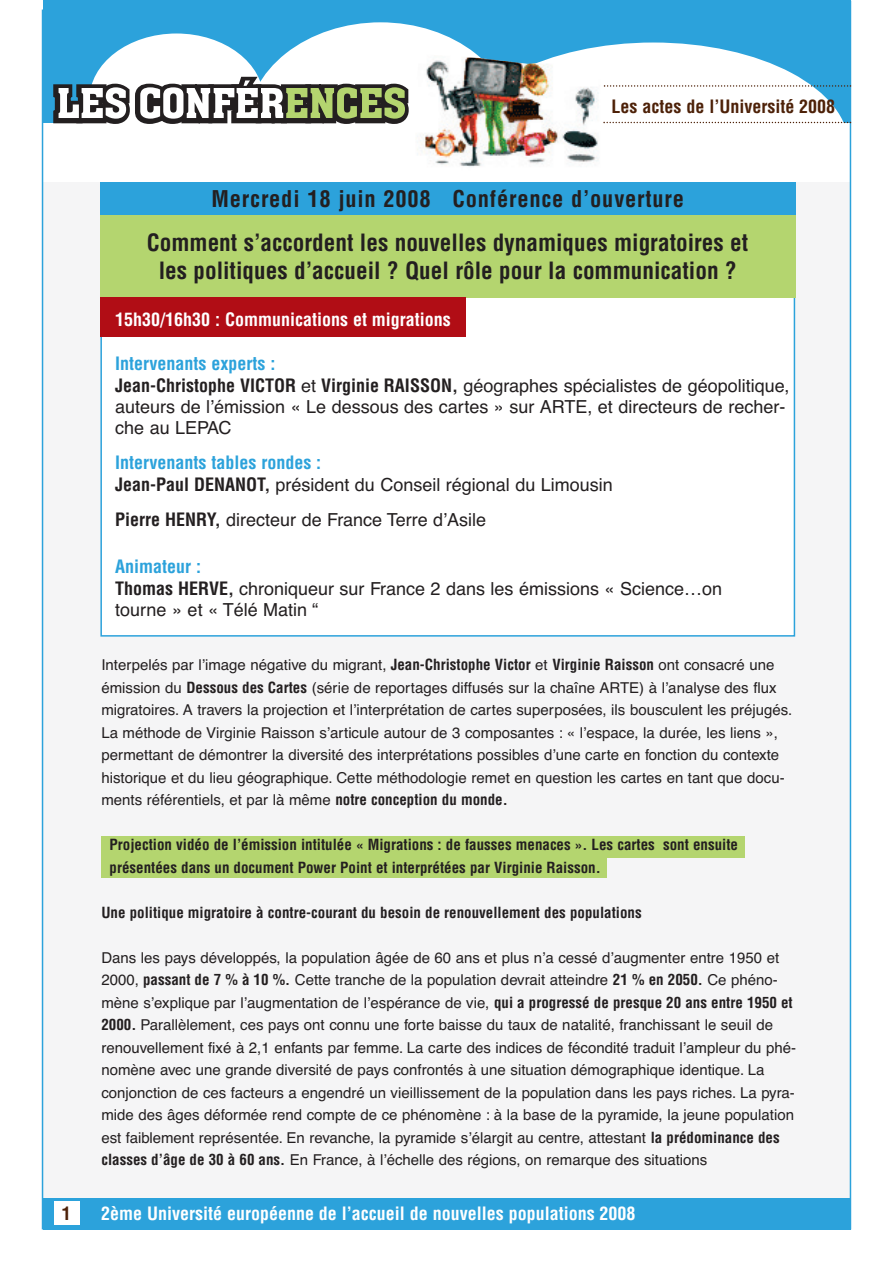
<style>
.page{position:relative;width:893px;height:1263px;background:#fff}
.page>*{position:absolute;margin:0;border:0;box-sizing:border-box;transform-origin:0 0}
.t1{font:700 condensed 23.25px/27.9px "Helvetica";color:#231f20;text-align:center}
.t2{font:700 condensed 22.5px "Helvetica";letter-spacing:.035em;color:#231f20}
.t3{font:18px/21.6px "Helvetica";color:#231f20}
.t4{font:700 condensed 18px "Helvetica";color:#fff}
.t5{font:700 condensed 18px "Helvetica";color:#4d2108}
.t6{font:15px/22.5px "Helvetica";color:#231f20}
.t7{font:700 condensed 15px/22.5px "Helvetica";color:#231f20}
.s1{font-weight:700;font-stretch:condensed;color:#2ca2db}
.s2{font-weight:700;font-stretch:condensed}
</style>
<div class="page">
<div style="left:43px;top:182px;width:807px;height:1017px;background:#f5f5f6"></div>
<div style="left:101px;top:186px;width:693px;height:450px;background:#fff"></div>
<div style="left:43px;top:0;width:807px;height:123px;background:#2ca2db"></div>
<svg style="left:53px;top:22px;width:407px;height:102px"></svg>
<div style="left:43px;top:1197px;width:807px;height:32px;background:#2ca2db"></div>
<hr style="left:42px;top:10px;width:1px;height:1219px;background:#2ca2db">
<hr style="left:850px;top:1px;width:1px;height:1228px;background:#2ca2db">
<svg style="left:458px;top:43px;width:390px;height:81px;fill:#fff"></svg>
<img style="left:407px;top:54px;width:194px;height:113px">
<svg style="left:604px;top:85px;width:247px;height:2px"></svg>
<svg style="left:603px;top:122px;width:248px;height:1px"></svg>
<div style="left:54px;top:1201px;width:26px;height:24px;background:#fff"></div>
<div style="left:100px;top:182px;width:695px;height:34px;background:#2ca2db"></div>
<div style="left:100px;top:216px;width:695px;height:82px;background:#b4d56f"></div>
<div style="left:100px;top:298px;width:366px;height:39px;background:#b10d15"></div>
<div style="left:102px;top:836px;width:643px;height:21px;background:#b4d56f"></div>
<div style="left:102px;top:856px;width:505px;height:21px;background:#b4d56f"></div>
<p class="t5" style="left:62px;top:1206px;width:10px">1</p>
<p class="t5" style="left:612px;top:100px;width:225px">Les actes de l’Université 2008</p>
<p class="t2" style="left:212px;top:191px;width:474px">Mercredi 18 juin 2008 Conférence d’ouverture</p>
<p class="t1" style="left:147px;top:231px;width:603px">Comment s’accordent les nouvelles dynamiques migratoires et les politiques d’accueil ? Quel rôle pour la communication ?</p>
<p class="t4" style="left:115px;top:313px;width:337px">15h30/16h30 : Communications et migrations</p>
<p class="t3" style="left:115px;top:354px;width:676px"><span class="s1">Intervenants experts :<br></span><span class="s2">Jean-Christophe VICTOR</span> et <span class="s2">Virginie RAISSON,</span> géographes spécialistes de géopolitique, auteurs de l’émission « Le dessous des cartes » sur ARTE, et directeurs de recher&shy;che au LEPAC</p>
<p class="t3" style="left:115px;top:454px;width:499px"><span class="s1">Intervenants tables rondes :<br></span><span class="s2">Jean-Paul DENANOT,</span> président du Conseil régional du Limousin</p>
<p class="t3" style="left:115px;top:510px;width:373px"><span class="s2">Pierre HENRY,</span> directeur de France Terre d’Asile</p>
<p class="t3" style="left:115px;top:557px;width:608px"><span class="s1">Animateur :<br></span><span class="s2">Thomas HERVE,</span> chroniqueur sur France 2 dans les émissions « Science…on tourne » et « Télé Matin “</p>
<p class="t6" style="left:101px;top:655px;width:692px">Interpelés par l’image négative du migrant, <span class="s2">Jean-Christophe Victor</span> et <span class="s2">Virginie Raisson</span> ont consacré une émission du <span class="s2">Dessous des Cartes</span> (série de reportages diffusés sur la chaîne ARTE) à l’analyse des flux migratoires. A travers la projection et l’interprétation de cartes superposées, ils bousculent les préjugés.<br>La méthode de Virginie Raisson s’articule autour de 3 composantes : « l’espace, la durée, les liens », permettant de démontrer la diversité des interprétations possibles d’une carte en fonction du contexte historique et du lieu géographique. Cette méthodologie remet en question les cartes en tant que docu&shy;ments référentiels, et par là même <span class="s2">notre conception du monde.</span></p>
<p class="t7" style="left:110px;top:835px;width:630px">Projection vidéo de l’émission intitulée « Migrations : de fausses menaces ». Les cartes sont ensuite présentées dans un document Power Point et interprétées par Virginie Raisson.</p>
<p class="t7" style="left:101px;top:902px;width:542px">Une politique migratoire à contre-courant du besoin de renouvellement des populations</p>
<p class="t6" style="left:101px;top:948px;width:696px">Dans les pays développés, la population âgée de 60 ans et plus n’a cessé d’augmenter entre 1950 et 2000, <span class="s2">passant de 7 % à 10 %.</span> Cette tranche de la population devrait atteindre <span class="s2">21 % en 2050.</span> Ce phéno&shy;mène s’explique par l’augmentation de l’espérance de vie, <span class="s2">qui a progressé de presque 20 ans entre 1950 et 2000.</span> Parallèlement, ces pays ont connu une forte baisse du taux de natalité, franchissant le seuil de renouvellement fixé à 2,1 enfants par femme. La carte des indices de fécondité traduit l’ampleur du phé&shy;nomène avec une grande diversité de pays confrontés à une situation démographique identique. La conjonction de ces facteurs a engendré un vieillissement de la population dans les pays riches. La pyra&shy;mide des âges déformée rend compte de ce phénomène : à la base de la pyramide, la jeune population est faiblement représentée. En revanche, la pyramide s’élargit au centre, attestant <span class="s2">la prédominance des classes d’âge de 30 à 60 ans.</span> En France, à l’échelle des régions, on remarque des situations</p>
<p class="t4" style="left:101px;top:1206px;width:536px">2ème Université européenne de l’accueil de nouvelles populations 2008</p>
</div>
